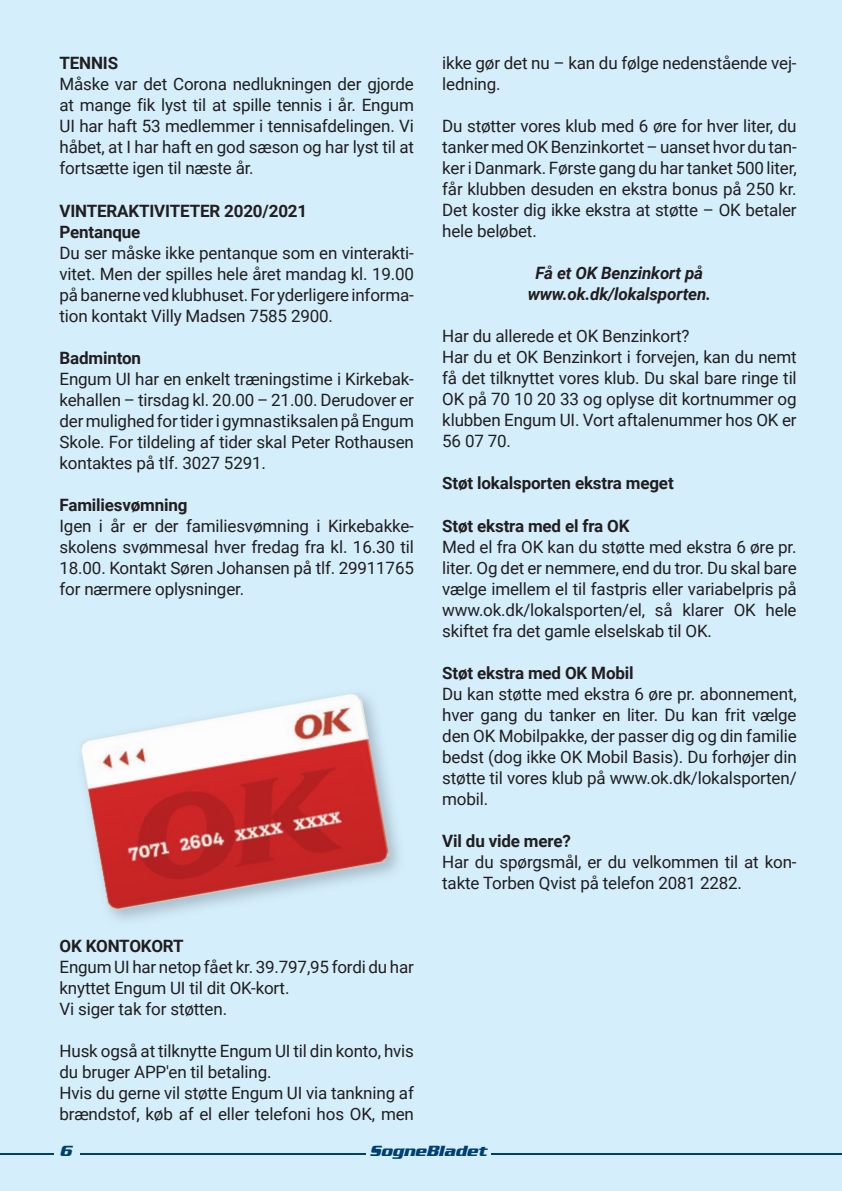
<style>
.page{position:relative;width:842px;height:1191px;background:#d4effb}
.page>*{position:absolute;margin:0;border:0;box-sizing:border-box;transform-origin:0 0}
.t1{font:17px/21px "Roboto";letter-spacing:-.01em;color:#221e20;text-align:justify}
.t2{font:700 17px/21px "Roboto";letter-spacing:-.01em;color:#221e20}
.t3{font:italic 700 17px/21px "Roboto";letter-spacing:-.01em;color:#221e20;text-align:center}
.t4{font:italic 700 16px "Serpentine Std";color:#004071}
</style>
<div class="page">
<hr style="left:0;top:1153px;width:842px;height:1px;background:#004071">
<div style="left:366px;top:1145px;width:124px;height:46px;background:#d4effb"></div>
<div style="left:54px;top:1145px;width:25px;height:46px;background:#d4effb"></div>
<img style="left:79px;top:692px;width:311px;height:219px">
<p class="t2" style="left:60px;top:52px;width:60px">TENNIS</p>
<p class="t1" style="left:60px;top:73px;width:356px">Måske var det Corona nedlukningen der gjorde at mange fik lyst til at spille tennis i år. Engum UI har haft 53 medlemmer i tennisafdelingen. Vi håbet, at I har haft en god sæson og har lyst til at fortsætte igen til næste år.</p>
<p class="t2" style="left:60px;top:199px;width:249px">VINTERAKTIVITETER 2020/2021<br>Pentanque</p>
<p class="t1" style="left:60px;top:241px;width:356px">Du ser måske ikke pentanque som en vinterakti&shy;vitet. Men der spilles hele året mandag kl. 19.00 på banerne ved klubhuset. For yderligere informa&shy;tion kontakt Villy Madsen 7585 2900.</p>
<p class="t2" style="left:60px;top:346px;width:83px">Badminton</p>
<p class="t1" style="left:60px;top:367px;width:356px">Engum UI har en enkelt træningstime i Kirkebak&shy;kehallen – tirsdag kl. 20.00 – 21.00. Derudover er der mulighed for tider i gymnastiksalen på Engum Skole. For tildeling af tider skal Peter Rothausen kontaktes på tlf. 3027 5291.</p>
<p class="t2" style="left:60px;top:493px;width:130px">Familiesvømning</p>
<p class="t1" style="left:60px;top:514px;width:356px">Igen i år er der familiesvømning i Kirkebakke&shy;skolens svømmesal hver fredag fra kl. 16.30 til 18.00. Kontakt Søren Johansen på tlf. 29911765 for nærmere oplysninger.</p>
<p class="t2" style="left:60px;top:934px;width:126px">OK KONTOKORT</p>
<p class="t1" style="left:60px;top:955px;width:356px;text-align:left">Engum UI har netop fået kr. 39.797,95 fordi du har knyttet Engum UI til dit OK-kort.<br>Vi siger tak for støtten.</p>
<p class="t1" style="left:60px;top:1039px;width:356px;text-align:left">Husk også at tilknytte Engum UI til din konto, hvis du bruger APP'en til betaling.<br>Hvis du gerne vil støtte Engum UI via tankning af brændstof, køb af el eller telefoni hos OK, men</p>
<p class="t1" style="left:442px;top:52px;width:356px">ikke gør det nu – kan du følge nedenstående vej&shy;ledning.</p>
<p class="t1" style="left:442px;top:115px;width:356px">Du støtter vores klub med 6 øre for hver liter, du tanker med OK Benzinkortet – uanset hvor du tan&shy;ker i Danmark. Første gang du har tanket 500 liter, får klubben desuden en ekstra bonus på 250 kr.<br>Det koster dig ikke ekstra at støtte – OK betaler hele beløbet.</p>
<p class="t3" style="left:528px;top:262px;width:185px">Få et OK Benzinkort på www.ok.dk/lokalsporten.</p>
<p class="t1" style="left:442px;top:325px;width:356px;text-align:left">Har du allerede et OK Benzinkort?<br>Har du et OK Benzinkort i forvejen, kan du nemt få det tilknyttet vores klub. Du skal bare ringe til OK på 70 10 20 33 og oplyse dit kortnummer og klubben Engum UI. Vort aftalenummer hos OK er 56 07 70.</p>
<p class="t2" style="left:442px;top:472px;width:233px">Støt lokalsporten ekstra meget</p>
<p class="t2" style="left:442px;top:514px;width:189px">Støt ekstra med el fra OK</p>
<p class="t1" style="left:442px;top:535px;width:356px">Med el fra OK kan du støtte med ekstra 6 øre pr. liter. Og det er nemmere, end du tror. Du skal bare vælge imellem el til fastpris eller variabelpris på www.ok.dk/lokalsporten/el, så klarer OK hele skiftet fra det gamle elselskab til OK.</p>
<p class="t2" style="left:442px;top:661px;width:193px">Støt ekstra med OK Mobil</p>
<p class="t1" style="left:442px;top:682px;width:356px">Du kan støtte med ekstra 6 øre pr. abonnement, hver gang du tanker en liter. Du kan frit vælge den OK Mobilpakke, der passer dig og din familie bedst (dog ikke OK Mobil Basis). Du forhøjer din støtte til vores klub på www.ok.dk/lokalsporten/ mobil.</p>
<p class="t2" style="left:442px;top:829px;width:130px">Vil du vide mere?</p>
<p class="t1" style="left:442px;top:850px;width:356px">Har du spørgsmål, er du velkommen til at kon&shy;takte Torben Qvist på telefon 2081 2282.</p>
<p class="t4" style="left:60px;top:1141px;width:14px">6</p>
<p class="t4" style="left:369px;top:1141px;width:119px">SogneBladet</p>
</div>
